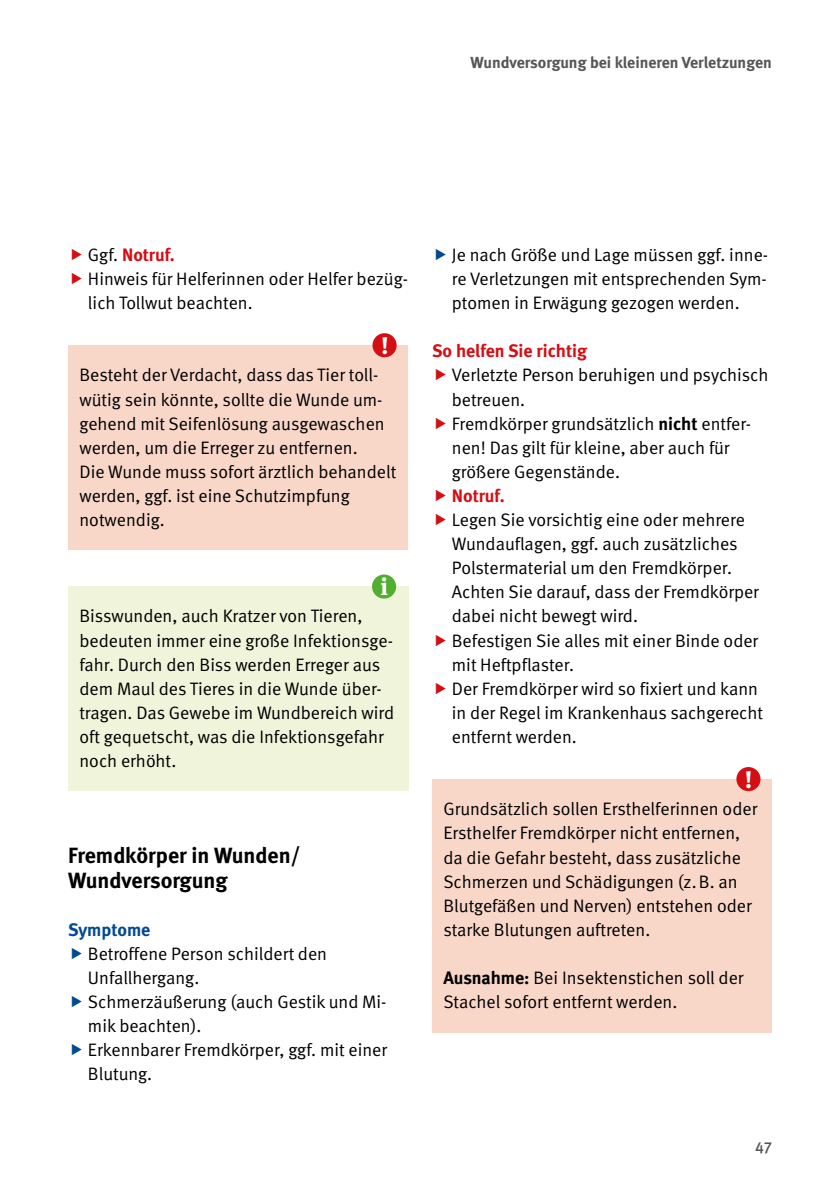
<style>
.page{position:relative;width:840px;height:1191px;background:#fff}
.page>*{position:absolute;margin:0;border:0;box-sizing:border-box;transform-origin:0 0}
.t1{font:700 24px "DGUV Meta Serif";color:#fff}
.H2_ohne_Zahl{font:700 22px/24px "DGUV Meta";color:#000}
.FT_STG_grün{font:18px/24.2px "DGUV Meta";color:#000}
.FT_ST_rot{font:18px/24.2px "DGUV Meta";color:#000}
.H3_ohne_Zahl_rot{font:700 18px "DGUV Meta";color:#d40f14}
.H3_ohne_Zahl_blau{font:700 18px "DGUV Meta";color:#004993}
.t2{font:700 16px "DGUV Meta";color:#565656}
.t3{font:500 16px "DGUV Meta";color:#565656}
.s1{font-weight:400;color:#000}
.s2{font-weight:700}
</style>
<div class="page">
<div style="left:68px;top:345px;width:340px;height:133px;background:#f8d7c9"></div>
<div style="left:68px;top:441px;width:340px;height:109px;background:#f8d7c9"></div>
<div style="left:372px;top:333px;width:24px;height:24px;background:#d40f14;border-radius:50%"></div>
<div style="left:68px;top:586px;width:340px;height:205px;background:#f0f4da"></div>
<div style="left:372px;top:574px;width:24px;height:24px;background:#51ae30;border-radius:50%"></div>
<div style="left:432px;top:779px;width:339px;height:181px;background:#f8d7c9"></div>
<div style="left:432px;top:947px;width:339px;height:85px;background:#f8d7c9"></div>
<div style="left:736px;top:767px;width:24px;height:24px;background:#d40f14;border-radius:50%"></div>
<p class="t2" style="left:470px;top:53px;width:302px">Wundversorgung bei kleineren Verletzungen</p>
<p class="H3_ohne_Zahl_rot" style="left:88px;top:244px;width:88px"><span class="s1">Ggf.</span> Notruf.</p>
<p class="FT_STG_grün" style="left:88px;top:267px;width:321px">Hinweis für Helferinnen oder Helfer bezüg&shy;lich Tollwut beachten.</p>
<h1 class="t1" style="left:381px;top:331px;width:9px">!</h1>
<h3 class="FT_ST_rot" style="left:79px;top:363px;width:306px">Besteht der Verdacht, dass das Tier toll&shy;wütig sein könnte, sollte die Wunde um&shy;gehend mit Seifenlösung ausgewaschen werden, um die Erreger zu entfernen.</h3>
<h3 class="FT_ST_rot" style="left:79px;top:460px;width:318px">Die Wunde muss sofort ärztlich behandelt werden, ggf. ist eine Schutzimpfung notwendig.</h3>
<h1 class="t1" style="left:380px;top:572px;width:9px">i</h1>
<p class="FT_STG_grün" style="left:79px;top:604px;width:316px">Bisswunden, auch Kratzer von Tieren, bedeuten immer eine große Infektionsge&shy;fahr. Durch den Biss werden Erreger aus dem Maul des Tieres in die Wunde über&shy;tragen. Das Gewebe im Wundbereich wird oft gequetscht, was die Infektionsgefahr noch erhöht.</p>
<h2 class="H2_ohne_Zahl" style="left:68px;top:844px;width:233px">Fremdkörper in Wunden/<br>Wundversorgung</h2>
<h3 class="H3_ohne_Zahl_blau" style="left:68px;top:918px;width:84px">Symptome</h3>
<p class="FT_STG_grün" style="left:88px;top:942px;width:240px">Betroffene Person schildert den<br>Unfallhergang.</p>
<p class="FT_STG_grün" style="left:88px;top:990px;width:300px">Schmerzäußerung (auch Gestik und Mi&shy;mik beachten).</p>
<p class="FT_STG_grün" style="left:88px;top:1038px;width:300px">Erkennbarer Fremdkörper, ggf. mit einer<br>Blutung.</p>
<p class="FT_STG_grün" style="left:451px;top:243px;width:317px;text-align:justify">Je nach Größe und Lage müssen ggf. inne&shy;re Verletzungen mit entsprechenden Sym&shy;ptomen in Erwägung gezogen werden.</p>
<h3 class="H3_ohne_Zahl_rot" style="left:432px;top:340px;width:156px">So helfen Sie richtig</h3>
<p class="FT_STG_grün" style="left:451px;top:363px;width:318px">Verletzte Person beruhigen und psychisch betreuen.</p>
<p class="FT_STG_grün" style="left:451px;top:412px;width:301px">Fremdkörper grundsätzlich <span class="s2">nicht</span> entfer&shy;nen! Das gilt für kleine, aber auch für größere Gegenstände.</p>
<p class="H3_ohne_Zahl_rot" style="left:451px;top:485px;width:54px">Notruf.</p>
<p class="FT_STG_grün" style="left:451px;top:508px;width:308px">Legen Sie vorsichtig eine oder mehrere Wundauflagen, ggf. auch zusätzliches Polstermaterial um den Fremdkörper.<br>Achten Sie darauf, dass der Fremdkörper dabei nicht bewegt wird.</p>
<p class="FT_STG_grün" style="left:451px;top:628px;width:308px">Befestigen Sie alles mit einer Binde oder mit Heftpflaster.</p>
<p class="FT_STG_grün" style="left:451px;top:677px;width:312px">Der Fremdkörper wird so fixiert und kann in der Regel im Krankenhaus sachgerecht entfernt werden.</p>
<h1 class="t1" style="left:744px;top:765px;width:9px">!</h1>
<h3 class="FT_ST_rot" style="left:443px;top:797px;width:315px">Grundsätzlich sollen Ersthelferinnen oder Ersthelfer Fremdkörper nicht entfernen, da die Gefahr besteht, dass zusätzliche Schmerzen und Schädigungen (z.B. an Blutgefäßen und Nerven) entstehen oder starke Blutungen auftreten.</h3>
<h3 class="FT_ST_rot" style="left:443px;top:966px;width:301px"><span class="s2">Ausnahme:</span> Bei Insektenstichen soll der<br>Stachel sofort entfernt werden.</h3>
<p class="t3" style="left:754px;top:1137px;width:18px">47</p>
</div>
